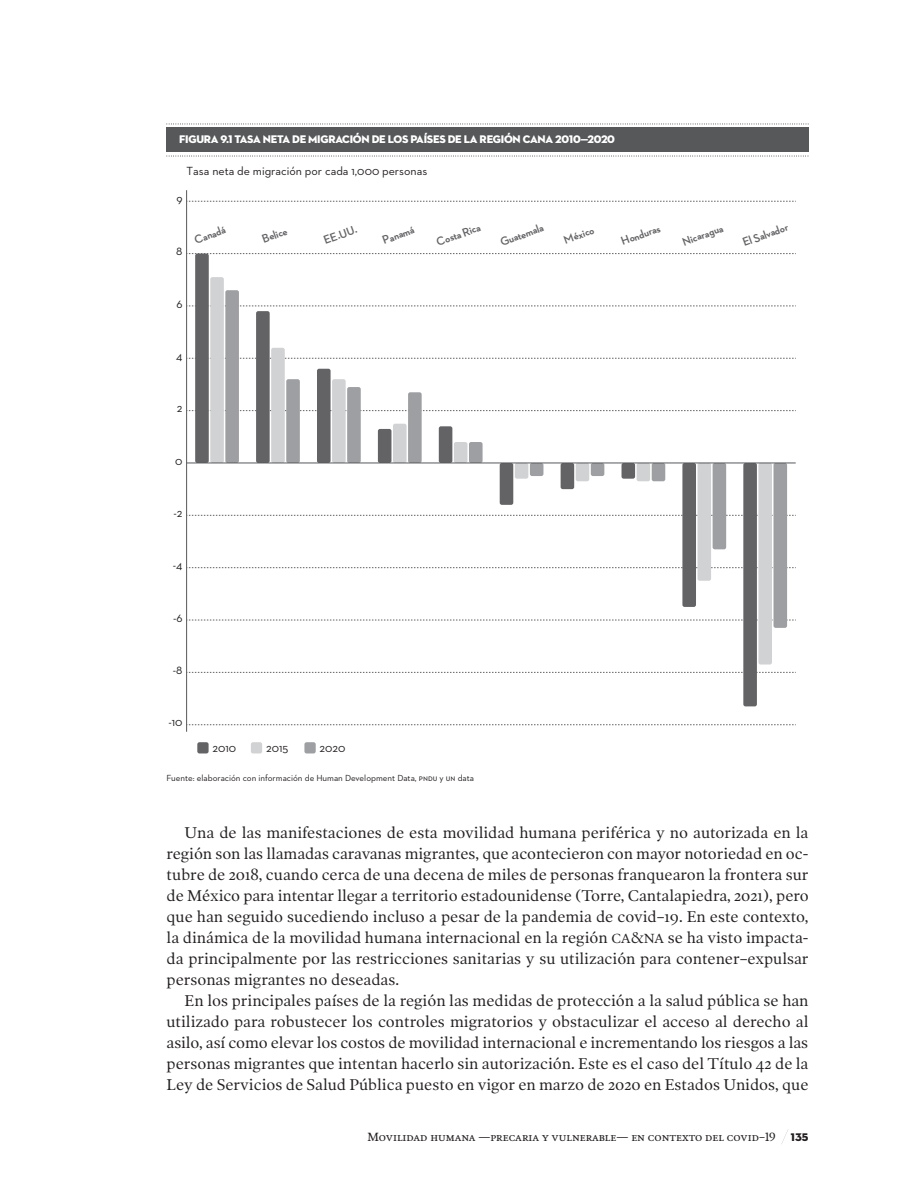
<style>
.page{position:relative;width:918px;height:1185px;background:#fff}
.page>*{position:absolute;margin:0;border:0;box-sizing:border-box;transform-origin:0 0}
.t1{font:15.75px/21px "Poynter OS Text One";color:#231f20;text-align:justify}
.t2{font:700 12px "Neutraface 2 Display";color:#636366}
.t3{font:12px "Neutraface 2 Text";color:#231f20}
.t4{font:12px "Poynter OS Text";color:#231f20}
.t5{font:11.25px "Neutraface 2 Display Titling";letter-spacing:-.02em;color:#fff}
.t6{font:11.25px "Neutraface 2 Display Titling SC850";color:#231f20}
.t7{font:9px "Neutraface 2 Text";color:#231f20}
.s1{font-family:"Poynter OS Text One Roman SC850";font-size:13.35px}
.s2{font-family:"Poynter OS Text One Roman SC850"}
</style>
<div class="page">
<svg style="left:781px;top:1130px;width:7px;height:14px"></svg>
<div style="left:166px;top:128px;width:642px;height:24px;background:#57585a"></div>
<svg style="left:167px;top:124px;width:642px;height:1px"></svg>
<svg style="left:167px;top:156px;width:642px;height:1px"></svg>
<svg style="left:187px;top:724px;width:609px;height:1px"></svg>
<svg style="left:187px;top:672px;width:609px;height:1px"></svg>
<svg style="left:187px;top:620px;width:609px;height:1px"></svg>
<svg style="left:187px;top:567px;width:609px;height:1px"></svg>
<svg style="left:187px;top:515px;width:609px;height:1px"></svg>
<svg style="left:187px;top:410px;width:609px;height:1px"></svg>
<svg style="left:187px;top:358px;width:609px;height:1px"></svg>
<svg style="left:187px;top:306px;width:609px;height:1px"></svg>
<svg style="left:187px;top:253px;width:609px;height:1px"></svg>
<svg style="left:187px;top:201px;width:609px;height:1px"></svg>
<div style="left:225px;top:290px;width:14px;height:173px;background:#9d9fa2;border-radius:2px"></div>
<div style="left:210px;top:277px;width:14px;height:186px;background:#d1d2d4;border-radius:2px"></div>
<div style="left:195px;top:254px;width:14px;height:209px;background:#636366;border-radius:2px"></div>
<div style="left:286px;top:379px;width:14px;height:84px;background:#9d9fa2;border-radius:2px"></div>
<div style="left:271px;top:348px;width:14px;height:115px;background:#d1d2d4;border-radius:2px"></div>
<div style="left:256px;top:311px;width:14px;height:152px;background:#636366;border-radius:2px"></div>
<div style="left:347px;top:387px;width:14px;height:76px;background:#9d9fa2;border-radius:2px"></div>
<div style="left:332px;top:379px;width:14px;height:84px;background:#d1d2d4;border-radius:2px"></div>
<div style="left:317px;top:369px;width:13px;height:94px;background:#636366;border-radius:2px"></div>
<div style="left:408px;top:392px;width:13px;height:71px;background:#9d9fa2;border-radius:2px"></div>
<div style="left:393px;top:424px;width:13px;height:39px;background:#d1d2d4;border-radius:2px"></div>
<div style="left:378px;top:429px;width:13px;height:34px;background:#636366;border-radius:2px"></div>
<div style="left:469px;top:442px;width:13px;height:21px;background:#9d9fa2;border-radius:2px"></div>
<div style="left:454px;top:442px;width:13px;height:21px;background:#d1d2d4;border-radius:2px"></div>
<div style="left:439px;top:426px;width:13px;height:37px;background:#636366;border-radius:2px"></div>
<div style="left:530px;top:463px;width:13px;height:13px;background:#9d9fa2;border-radius:2px"></div>
<div style="left:515px;top:463px;width:13px;height:16px;background:#d1d2d4;border-radius:2px"></div>
<div style="left:500px;top:463px;width:13px;height:42px;background:#636366;border-radius:2px"></div>
<div style="left:591px;top:463px;width:13px;height:13px;background:#9d9fa2;border-radius:2px"></div>
<div style="left:575px;top:463px;width:14px;height:18px;background:#d1d2d4;border-radius:2px"></div>
<div style="left:560px;top:463px;width:14px;height:26px;background:#636366;border-radius:2px"></div>
<div style="left:651px;top:463px;width:14px;height:18px;background:#9d9fa2;border-radius:2px"></div>
<div style="left:636px;top:463px;width:14px;height:18px;background:#d1d2d4;border-radius:2px"></div>
<div style="left:621px;top:463px;width:14px;height:16px;background:#636366;border-radius:2px"></div>
<div style="left:712px;top:463px;width:14px;height:86px;background:#9d9fa2;border-radius:2px"></div>
<div style="left:697px;top:463px;width:14px;height:118px;background:#d1d2d4;border-radius:2px"></div>
<div style="left:682px;top:463px;width:14px;height:144px;background:#636366;border-radius:2px"></div>
<div style="left:773px;top:463px;width:14px;height:165px;background:#9d9fa2;border-radius:2px"></div>
<div style="left:758px;top:463px;width:14px;height:201px;background:#d1d2d4;border-radius:2px"></div>
<div style="left:743px;top:463px;width:14px;height:243px;background:#636366;border-radius:2px"></div>
<div style="left:197px;top:742px;width:12px;height:11px;background:#636366;border-radius:2px"></div>
<div style="left:251px;top:742px;width:11px;height:11px;background:#d1d2d4;border-radius:2px"></div>
<div style="left:304px;top:742px;width:12px;height:11px;background:#9d9fa2;border-radius:2px"></div>
<hr style="left:187px;top:463px;width:608px;height:1px;background:#57585a">
<hr style="left:186px;top:190px;width:1px;height:542px;background:#57585a">
<p class="t5" style="left:179px;top:132px;width:437px">FIGURA 9.1 TASA NETA DE MIGRACIÓN DE LOS PAÍSES DE LA REGIÓN CANA 2010—2020</p>
<p class="t3" style="left:187px;top:164px;width:242px">Tasa neta de migración por cada 1,000 personas</p>
<p class="t3" style="left:176px;top:191px;width:8px">9</p>
<p class="t3" style="left:176px;top:244px;width:8px">8</p>
<p class="t2" style="left:192px;top:234px;width:34px;rotate:-20deg">Canadá</p>
<p class="t2" style="left:260px;top:233px;width:27px;rotate:-20deg">Belice</p>
<p class="t3" style="left:176px;top:296px;width:8px">6</p>
<p class="t3" style="left:176px;top:348px;width:8px">4</p>
<p class="t3" style="left:177px;top:401px;width:7px">2</p>
<p class="t2" style="left:322px;top:234px;width:36px;rotate:-20deg">EE.UU.</p>
<p class="t2" style="left:380px;top:234px;width:34px;rotate:-20deg">Panamá</p>
<p class="t2" style="left:434px;top:236px;width:47px;rotate:-20deg">Costa Rica</p>
<p class="t2" style="left:498px;top:236px;width:47px;rotate:-20deg">Guatemala</p>
<p class="t2" style="left:562px;top:233px;width:33px;rotate:-20deg">México</p>
<p class="t2" style="left:619px;top:235px;width:42px;rotate:-20deg">Honduras</p>
<p class="t2" style="left:680px;top:235px;width:44px;rotate:-20deg">Nicaragua</p>
<p class="t2" style="left:740px;top:236px;width:49px;rotate:-20deg">El Salvador</p>
<p class="t3" style="left:175px;top:453px;width:9px">0</p>
<p class="t3" style="left:173px;top:505px;width:11px">-2</p>
<p class="t3" style="left:173px;top:558px;width:11px">-4</p>
<p class="t3" style="left:173px;top:610px;width:11px">-6</p>
<p class="t3" style="left:173px;top:663px;width:11px">-8</p>
<p class="t3" style="left:168px;top:715px;width:16px">-10</p>
<p class="t3" style="left:212px;top:740px;width:25px">2010</p>
<p class="t3" style="left:266px;top:740px;width:24px">2015</p>
<p class="t3" style="left:319px;top:740px;width:27px">2020</p>
<p class="t7" style="left:167px;top:773px;width:309px">Fuente: elaboración con información de Human Development Data, pndu y un data</p>
<p class="t1" style="left:167px;top:822px;width:643px;text-indent:18px">Una de las manifestaciones de esta movilidad humana periférica y no autorizada en la región son las llamadas caravanas migrantes, que acontecieron con mayor notoriedad en oc&shy;tubre de 2018, cuando cerca de una decena de miles de personas franquearon la frontera sur de México para intentar llegar a territorio estadounidense (Torre, Cantalapiedra, 2021), pero que han seguido sucediendo incluso a pesar de la pandemia de covid–19. En este contexto, la dinámica de la movilidad humana internacional en la región <span class="s1">CA</span><span class="s2">&amp;</span><span class="s1">NA</span> se ha visto impacta&shy;da principalmente por las restricciones sanitarias y su utilización para contener–expulsar personas migrantes no deseadas.</p>
<p class="t1" style="left:167px;top:990px;width:643px;text-indent:18px">En los principales países de la región las medidas de protección a la salud pública se han utilizado para robustecer los controles migratorios y obstaculizar el acceso al derecho al asilo, así como elevar los costos de movilidad internacional e incrementando los riesgos a las personas migrantes que intentan hacerlo sin autorización. Este es el caso del Título 42 de la Ley de Servicios de Salud Pública puesto en vigor en marzo de 2020 en Estados Unidos, que</p>
<p class="t4" style="left:367px;top:1129px;width:410px">Movilidad humana —precaria y vulnerable— en contexto del covid–19</p>
<p class="t6" style="left:791px;top:1130px;width:19px">135</p>
</div>
